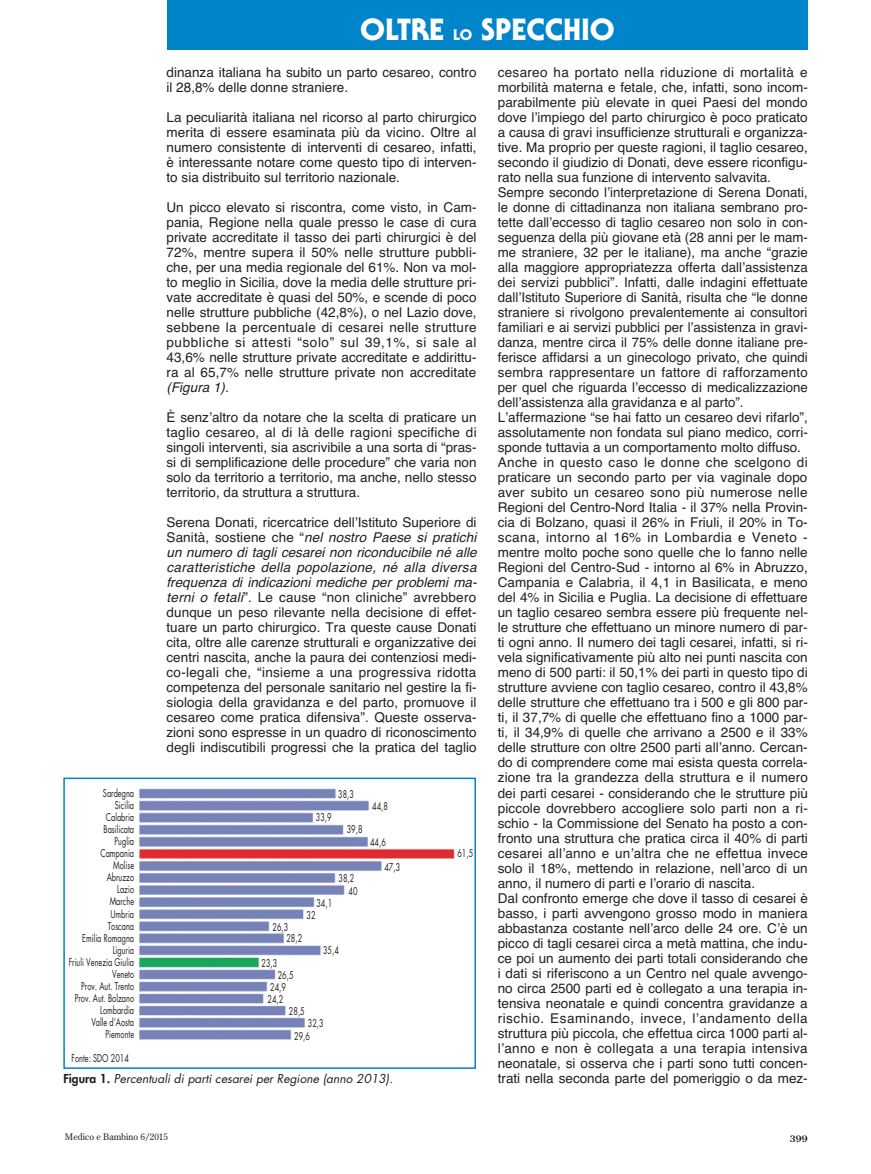
<style>
.page{position:relative;width:871px;height:1174px;background:#fff}
.page>*{position:absolute;margin:0;border:0;box-sizing:border-box;transform-origin:0 0}
.t1{font:800 30px "Serif Gothic Std";color:#fff}
.t2{font:13.5px/15px "Helvetica";color:#231f20;text-align:justify}
.t3{font:italic 13.5px "Helvetica";color:#231f20}
.t4{font:italic 12px "Futura";color:#231f20}
.t5{font:10.5px/12px "Futura";color:#231f20;scale:.7 1}
.t6{font:9px "Century Old Style";color:#231f20}
.t7{font:700 9px "Century Old Style";color:#231f20}
.s1{font-size:15px}
.s2{font-style:italic}
.s3{font-weight:800;font-style:normal}
</style>
<div class="page">
<div style="left:167px;top:0;width:640px;height:50px;background:#0084ca"></div>
<img style="left:139px;top:788px;width:316px;height:252px">
<div style="left:63px;top:777px;width:413px;height:291px;border:2px solid #0084ca"></div>
<h1 class="t1" style="left:360px;top:11px;width:256px">OLTRE <span class="s1">LO</span> SPECCHIO</h1>
<p class="t2" style="left:167px;top:65px;width:311px">dinanza italiana ha subito un parto cesareo, contro il 28,8% delle donne straniere.</p>
<p class="t2" style="left:167px;top:110px;width:311px">La peculiarità italiana nel ricorso al parto chirurgico merita di essere esaminata più da vicino. Oltre al numero consistente di interventi di cesareo, infatti, è interessante notare come questo tipo di interven&shy;to sia distribuito sul territorio nazionale.</p>
<p class="t2" style="left:167px;top:200px;width:311px">Un picco elevato si riscontra, come visto, in Cam&shy;pania, Regione nella quale presso le case di cura private accreditate il tasso dei parti chirurgici è del 72%, mentre supera il 50% nelle strutture pubbli&shy;che, per una media regionale del 61%. Non va mol&shy;to meglio in Sicilia, dove la media delle strutture pri&shy;vate accreditate è quasi del 50%, e scende di poco nelle strutture pubbliche (42,8%), o nel Lazio dove, sebbene la percentuale di cesarei nelle strutture pubbliche si attesti “solo” sul 39,1%, si sale al 43,6% nelle strutture private accreditate e addirittu&shy;ra al 65,7% nelle strutture private non accreditate</p>
<p class="t3" style="left:167px;top:377px;width:64px">(Figura 1).</p>
<p class="t2" style="left:167px;top:410px;width:312px">È senzʼaltro da notare che la scelta di praticare un taglio cesareo, al di là delle ragioni specifiche di singoli interventi, sia ascrivibile a una sorta di “pras&shy;si di semplificazione delle procedure” che varia non solo da territorio a territorio, ma anche, nello stesso territorio, da struttura a struttura.</p>
<p class="t2" style="left:167px;top:515px;width:312px">Serena Donati, ricercatrice dellʼIstituto Superiore di Sanità, sostiene che “<span class="s2">nel nostro Paese si pratichi un numero di tagli cesarei non riconducibile né alle caratteristiche della popolazione, né alla diversa frequenza di indicazioni mediche per problemi ma&shy;terni o fetali</span>”. Le cause “non cliniche” avrebbero dunque un peso rilevante nella decisione di effet&shy;tuare un parto chirurgico. Tra queste cause Donati cita, oltre alle carenze strutturali e organizzative dei centri nascita, anche la paura dei contenziosi medi&shy;co-legali che, “insieme a una progressiva ridotta competenza del personale sanitario nel gestire la fi&shy;siologia della gravidanza e del parto, promuove il cesareo come pratica difensiva”. Queste osserva&shy;zioni sono espresse in un quadro di riconoscimento degli indiscutibili progressi che la pratica del taglio</p>
<p class="t2" style="left:498px;top:65px;width:311px;text-align:left">cesareo ha portato nella riduzione di mortalità e morbilità materna e fetale, che, infatti, sono incom&shy;parabilmente più elevate in quei Paesi del mondo dove lʼimpiego del parto chirurgico è poco praticato a causa di gravi insufficienze strutturali e organizza&shy;tive. Ma proprio per queste ragioni, il taglio cesareo, secondo il giudizio di Donati, deve essere riconfigu&shy;rato nella sua funzione di intervento salvavita.<br>Sempre secondo lʼinterpretazione di Serena Donati, le donne di cittadinanza non italiana sembrano pro&shy;tette dallʼeccesso di taglio cesareo non solo in con&shy;seguenza della più giovane età (28 anni per le mam&shy;me straniere, 32 per le italiane), ma anche “grazie alla maggiore appropriatezza offerta dallʼassistenza dei servizi pubblici”. Infatti, dalle indagini effettuate dallʼIstituto Superiore di Sanità, risulta che “le donne straniere si rivolgono prevalentemente ai consultori familiari e ai servizi pubblici per lʼassistenza in gravi&shy;danza, mentre circa il 75% delle donne italiane pre&shy;ferisce affidarsi a un ginecologo privato, che quindi sembra rappresentare un fattore di rafforzamento per quel che riguarda lʼeccesso di medicalizzazione dellʼassistenza alla gravidanza e al parto”.<br>Lʼaffermazione “se hai fatto un cesareo devi rifarlo”, assolutamente non fondata sul piano medico, corri&shy;sponde tuttavia a un comportamento molto diffuso.<br>Anche in questo caso le donne che scelgono di praticare un secondo parto per via vaginale dopo aver subito un cesareo sono più numerose nelle Regioni del Centro-Nord Italia - il 37% nella Provin&shy;cia di Bolzano, quasi il 26% in Friuli, il 20% in To&shy;scana, intorno al 16% in Lombardia e Veneto - mentre molto poche sono quelle che lo fanno nelle Regioni del Centro-Sud - intorno al 6% in Abruzzo, Campania e Calabria, il 4,1 in Basilicata, e meno del 4% in Sicilia e Puglia. La decisione di effettuare un taglio cesareo sembra essere più frequente nel&shy;le strutture che effettuano un minore numero di par&shy;ti ogni anno. Il numero dei tagli cesarei, infatti, si ri&shy;vela significativamente più alto nei punti nascita con meno di 500 parti: il 50,1% dei parti in questo tipo di strutture avviene con taglio cesareo, contro il 43,8% delle strutture che effettuano tra i 500 e gli 800 par&shy;ti, il 37,7% di quelle che effettuano fino a 1000 par&shy;ti, il 34,9% di quelle che arrivano a 2500 e il 33% delle strutture con oltre 2500 parti allʼanno. Cercan&shy;do di comprendere come mai esista questa correla&shy;zione tra la grandezza della struttura e il numero dei parti cesarei - considerando che le strutture più piccole dovrebbero accogliere solo parti non a ri&shy;schio - la Commissione del Senato ha posto a con&shy;fronto una struttura che pratica circa il 40% di parti cesarei allʼanno e unʼaltra che ne effettua invece solo il 18%, mettendo in relazione, nellʼarco di un anno, il numero di parti e lʼorario di nascita.<br>Dal confronto emerge che dove il tasso di cesarei è basso, i parti avvengono grosso modo in maniera abbastanza costante nellʼarco delle 24 ore. Cʼè un picco di tagli cesarei circa a metà mattina, che indu&shy;ce poi un aumento dei parti totali considerando che i dati si riferiscono a un Centro nel quale avvengo&shy;no circa 2500 parti ed è collegato a una terapia in&shy;tensiva neonatale e quindi concentra gravidanze a rischio. Esaminando, invece, lʼandamento della struttura più piccola, che effettua circa 1000 parti al&shy;lʼanno e non è collegata a una terapia intensiva neonatale, si osserva che i parti sono tutti concen-</p>
<p class="t5" style="left:69px;top:786px;width:95px;text-align:right">Sardegna<br>Sicilia<br>Calabria<br>Basilicata<br>Puglia<br>Campania<br>Molise<br>Abruzzo<br>Lazio<br>Marche<br>Umbria<br>Toscana<br>Emilia Romagna<br>Liguria<br>Friuli Venezia Giulia<br>Veneto<br>Prov. Aut. Trento<br>Prov. Aut. Bolzano<br>Lombardia<br>Valle d’Aosta<br>Piemonte</p>
<p class="t5" style="left:338px;top:787px;width:24px">38,3</p>
<p class="t5" style="left:372px;top:800px;width:24px">44,8</p>
<p class="t5" style="left:316px;top:811px;width:24px">33,9</p>
<p class="t5" style="left:347px;top:823px;width:24px">39,8</p>
<p class="t5" style="left:370px;top:836px;width:24px">44,6</p>
<p class="t5" style="left:457px;top:847px;width:24px">61,5</p>
<p class="t5" style="left:384px;top:860px;width:24px">47,3</p>
<p class="t5" style="left:348px;top:871px;width:14px;line-height:12.8px;text-indent:-10px">38,2<br>40</p>
<p class="t5" style="left:316px;top:897px;width:24px">34,1</p>
<p class="t5" style="left:306px;top:909px;width:14px">32</p>
<p class="t5" style="left:286px;top:920px;width:24px;text-indent:-14px">26,3<br>28,2</p>
<p class="t5" style="left:323px;top:944px;width:24px">35,4</p>
<p class="t5" style="left:261px;top:956px;width:24px">23,3</p>
<p class="t5" style="left:278px;top:968px;width:24px">26,5</p>
<p class="t5" style="left:270px;top:980px;width:24px">24,9</p>
<p class="t5" style="left:267px;top:992px;width:24px">24,2</p>
<p class="t5" style="left:289px;top:1004px;width:24px">28,5</p>
<p class="t5" style="left:294px;top:1016px;width:44px;line-height:12.8px;text-indent:14px">32,3<br>29,6</p>
<p class="t5" style="left:72px;top:1051px;width:84px">Fonte: SDO 2014</p>
<p class="t4" style="left:63px;top:1069px;width:334px"><span class="s3">F i g u ra 1 .</span> Percentuali di parti cesarei per Regione (anno 2013).</p>
<p class="t2" style="left:498px;top:1070px;width:311px">trati nella seconda parte del pomeriggio o da mez-</p>
<p class="t6" style="left:65px;top:1130px;width:104px">Medico e Bambino 6/2015</p>
<p class="t7" style="left:790px;top:1132px;width:19px">399</p>
</div>
